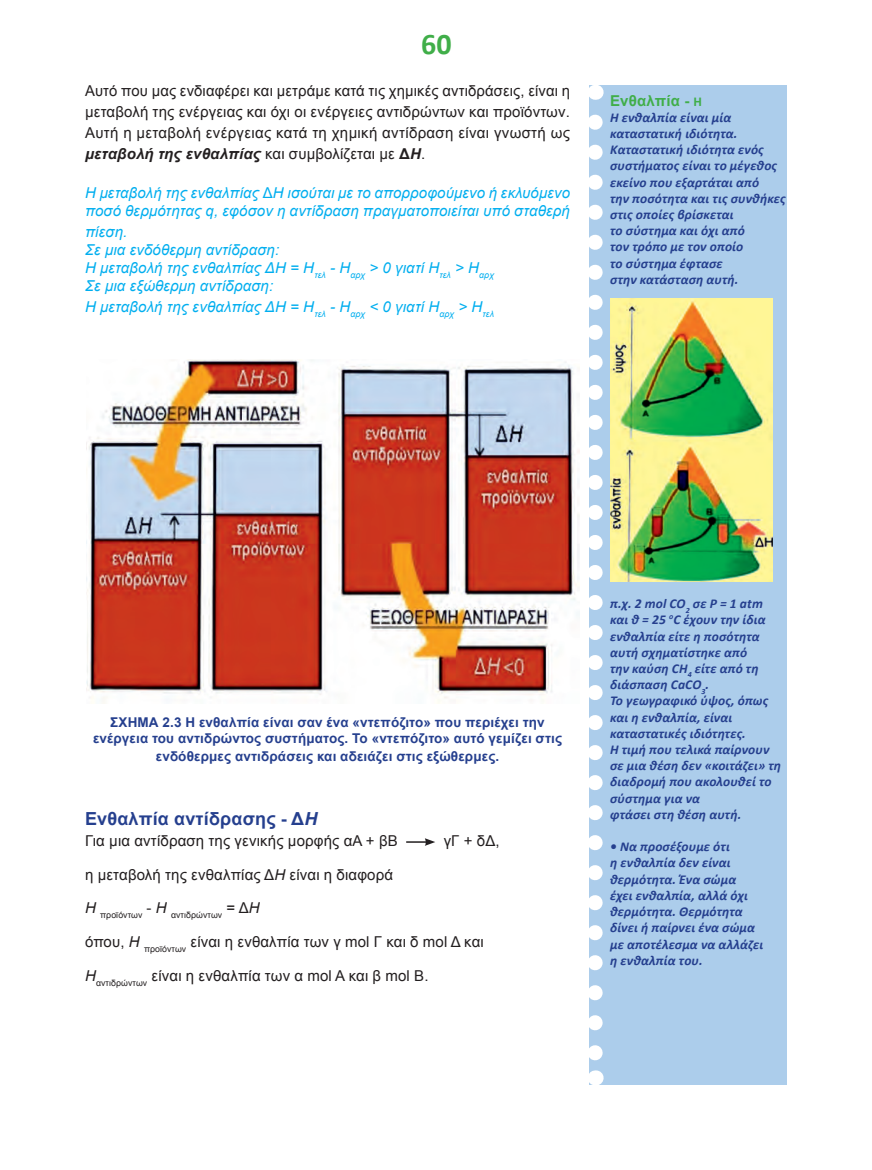
<style>
.page{position:relative;width:872px;height:1170px;background:#fff}
.page>*{position:absolute;margin:0;border:0;box-sizing:border-box;transform-origin:0 0}
.t1{font:700 30px "Calibri";color:#40ae49}
.t2{font:700 18px "Arial";letter-spacing:.01em;color:#253f8e}
.t3{font:15px/21px "Arial";letter-spacing:.01em;color:#231f20;text-align:justify}
.t4{font:italic 15px/18px "Arial";letter-spacing:.01em;color:#00aeef}
.t5{font:700 15px "Arial";letter-spacing:.01em;color:#40ae49}
.t6{font:italic 700 13.5px/16.2px "Calibri";letter-spacing:.01em;color:#253f8e}
.t7{font:700 13.5px/16.2px "Arial";letter-spacing:.01em;color:#253f8e;text-align:center}
.t8{font:8.7px "Arial";letter-spacing:.01em;color:#231f20}
.s1{font-weight:700;font-style:italic}
.s2{font-weight:700}
.s3{font-style:normal}
.s4{font-family:"Calibri";font-size:13.5px}
.s5{font-style:italic}
</style>
<div class="page">
<div style="left:590px;top:86px;width:197px;height:998px;background:#accdeb"></div>
<svg style="left:589px;top:122px;width:13px;height:940px"></svg>
<svg style="left:595px;top:86px;width:1px;height:14px"></svg>
<svg style="left:595px;top:1070px;width:1px;height:14px"></svg>
<svg style="left:406px;top:838px;width:29px;height:7px"></svg>
<img style="left:87px;top:360px;width:492px;height:343px">
<img style="left:610px;top:299px;width:162px;height:282px">
<h1 class="t1" style="left:421px;top:25px;width:32px">60</h1>
<p class="t3" style="left:85px;top:80px;width:486px">Αυτό που μας ενδιαφέρει και μετράμε κατά τις χημικές αντιδράσεις, είναι η μεταβολή της ενέργειας και όχι οι ενέργειες αντιδρώντων και προϊόντων.<br>Αυτή η μεταβολή ενέργειας κατά τη χημική αντίδραση είναι γνωστή ως <span class="s1">μεταβολή της ενθαλπίας</span> και συμβολίζεται με <span class="s2">Δ</span><span class="s1">Η</span>.</p>
<p class="t4" style="left:85px;top:184px;width:486px">H μεταβολή της ενθαλπίας <span class="s3">Δ</span>Η ισούται με το απορροφούμενο ή εκλυόμενο ποσό θερμότητας q, εφόσον η αντίδραση πραγματοποιείται υπό σταθερή</p>
<p class="t4" style="left:85px;top:223px;width:410px">πίεση.<br>Σε μια ενδόθερμη αντίδραση:<br>H μεταβολή της ενθαλπίας ΔΗ = H<sub>τελ</sub> - H<sub>αρχ</sub> &gt; 0 γιατί Η<sub>τελ</sub> &gt; H<sub>αρχ<br></sub>Σε μια εξώθερμη αντίδραση:</p>
<p class="t4" style="left:85px;top:298px;width:410px">H μεταβολή της ενθαλπίας ΔH = H<sub>τελ</sub> - H<sub>αρχ</sub> &lt; 0 γιατί H<sub>αρχ</sub> &gt; Η<sub>τελ</sub></p>
<p class="t5" style="left:610px;top:90px;width:93px">Eνθαλπία - <span class="s4">H</span></p>
<p class="t6" style="left:610px;top:109px;width:177px">Η ενθαλπία είναι μία καταστατική ιδιότητα.<br>Καταστατική ιδιότητα ενός συστήματος είναι το μέγεθος εκείνο που εξαρτάται από<br>την ποσότητα και τις συνθήκες στις οποίες βρίσκεται<br>το σύστημα και όχι από<br>τον τρόπο με τον οποίο<br>το σύστημα έφτασε<br>στην κατάσταση αυτή.</p>
<p class="t7" style="left:93px;top:714px;width:470px">ΣΧΗΜΑ 2.3 H ενθαλπία είναι σαν ένα «ντεπόζιτο» που περιέχει την ενέργεια του αντιδρώντος συστήματος. To «ντεπόζιτο» αυτό γεμίζει στις</p>
<p class="t7" style="left:156px;top:748px;width:345px">ενδόθερμες αντιδράσεις και αδειάζει στις εξώθερμες.</p>
<h2 class="t2" style="left:85px;top:805px;width:234px">Ενθαλπία αντίδρασης - Δ<span class="s5">Η</span></h2>
<p class="t3" style="left:85px;top:830px;width:314px">Για μια αντίδραση της γενικής μορφής αΑ + βΒ</p>
<p class="t3" style="left:443px;top:830px;width:58px">γΓ + δΔ,</p>
<p class="t3" style="left:85px;top:863px;width:309px">η μεταβολή της ενθαλπίας Δ<span class="s5">H</span> είναι η διαφορά</p>
<p class="t8" style="left:85px;top:909px;width:176px"><sup>Η</sup> προϊόντων <sup>-</sup> <sup>Η</sup> αντιδρώντων <sup>=</sup> <sup>Δ</sup><sup>Η</sup></p>
<p class="t3" style="left:85px;top:931px;width:400px">όπου, <span class="s5">Η</span> <sub>προϊόντων</sub> είναι η ενθαλπία των γ mol Γ και δ mol Δ και</p>
<p class="t3" style="left:85px;top:965px;width:345px"><span class="s5">Η</span><sub>αντιδρώντων</sub> είναι η ενθαλπία των α mol A και β mol B.</p>
<p class="t6" style="left:610px;top:595px;width:172px">π.χ. 2 mol CO<sub>2</sub> σε P = 1 atm και θ = 25 <sup>ο</sup>C έχουν την ίδια ενθαλπία είτε η ποσότητα αυτή σχηματίστηκε από<br>την καύση CH<sub>4</sub> είτε από τη διάσπαση CaCΟ<sub>3</sub>.<br>To γεωγραφικό ύψος, όπως και η ενθαλπία, είναι καταστατικές ιδιότητες.<br>H τιμή που τελικά παίρνουν σε μια θέση δεν «κοιτάζει» τη διαδρομή που ακολουθεί το σύστημα για να<br>φτάσει στη θέση αυτή.</p>
<p class="t6" style="left:610px;top:838px;width:155px">• Να προσέξουμε ότι<br>η ενθαλπία δεν είναι θερμότητα. Ένα σώμα<br>έχει ενθαλπία, αλλά όχι θερμότητα. Θερμότητα δίνει ή παίρνει ένα σώμα με αποτέλεσμα να αλλάζει η ενθαλπία του.</p>
</div>
